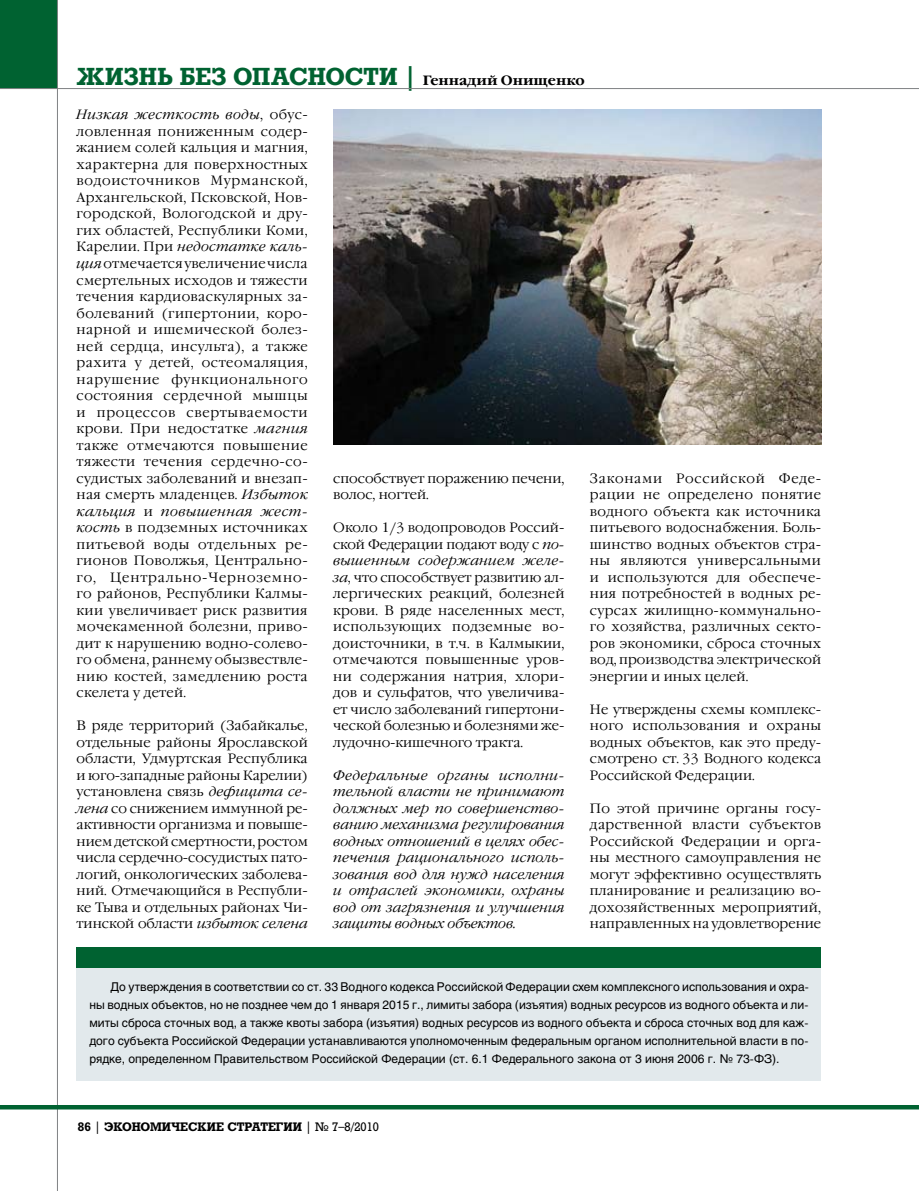
<style>
.page{position:relative;width:919px;height:1191px;background:#fff}
.page>*{position:absolute;margin:0;border:0;box-sizing:border-box;transform-origin:0 0}
.t1{font:700 24px "Rodeo";letter-spacing:-.005em;color:#006231}
.t2{font:300 13.5px/16.5px "Garamond C";color:#000;text-align:justify}
.t3{font:italic 300 13.5px/16.5px "Garamond C";letter-spacing:.01em;color:#000;text-align:justify}
.t4{font:12px/18px "Helios";color:#000;text-align:justify}
.t5{font:700 12px "Rodeo";color:#000}
.s1{font-family:"Garamond C";font-size:13.5px;color:#000}
.s2{font-style:italic}
.s3{font-weight:400}
</style>
<div class="page">
<div style="left:0;top:0;width:58px;height:89px;background:#006231"></div>
<hr style="left:57px;top:0;width:1px;height:1191px;background:#808284">
<hr style="left:0;top:88px;width:918px;height:1px;background:#808284">
<hr style="left:0;top:1105px;width:918px;height:4px;background:#006231">
<div style="left:77px;top:947px;width:744px;height:133px;background:#e2e9ec"></div>
<div style="left:77px;top:947px;width:744px;height:20px;background:#006231"></div>
<img style="left:333px;top:109px;width:488px;height:335px">
<h1 class="t1" style="left:77px;top:62px;width:509px">ЖИЗНЬ БЕЗ ОПАСНОСТИ | <span class="s1">Геннадий Онищенко</span></h1>
<p class="t2" style="left:77px;top:107px;width:233px"><span class="s2">Низкая жесткость воды</span>, обус&shy;ловленная пониженным содер&shy;жанием солей кальция и магния, характерна для поверхно-стных водоисточников Мурман-ской, Архангельской, Псковской, Нов&shy;городской, Вологодской и дру&shy;гих областей, Республики Коми, Карелии. При <span class="s2">недостатке каль&shy;ция</span> отмечается увеличение числа смертельных исходов и тяжести течения кардиоваскулярных за&shy;болеваний (гипертонии, коро&shy;нарной и ишемиче-ской болез&shy;ней сердца, инсульта), а также рахита у детей, остеомаляция, нарушение функционального состояния сердечной мышцы и процессов свертываемости крови. При недостатке <span class="s2">магния </span>также отмечаются повышение тяжести течения сердечно-со&shy;судистых заболеваний и внезап&shy;ная смерть младенцев. <span class="s2">Избыток кальция</span> и <span class="s2">повышенная жест&shy;кость</span> в подземных источниках питьевой воды отдельных ре&shy;гионов Поволжья, Центрально&shy;го, Центрально-Черноземно&shy;го районов, Республики Калмы&shy;кии увеличивает риск развития мочекаменной болезни, приво&shy;дит к нарушению водно-солево&shy;го обмена, раннему обызвествле&shy;нию костей, замедлению роста скелета у детей.</p>
<p class="t2" style="left:77px;top:718px;width:233px">В ряде территорий (Забайкалье, отдельные районы Ярославской области, Удмуртская Республика и юго-западные районы Карелии) установлена связь <span class="s2">дефицита се&shy;лена</span> со снижением иммунной ре&shy;активности организма и повыше&shy;нием детской смертности, ростом числа сердечно-сосудистых пато&shy;логий, онкологических заболева&shy;ний. Отмечающийся в Республи&shy;ке Тыва и отдельных районах Чи&shy;тинской области <span class="s2">избыток селена</span></p>
<p class="t2" style="left:333px;top:470px;width:233px">способствует поражению печени, волос, ногтей.</p>
<p class="t2" style="left:333px;top:520px;width:233px">Около 1/3 водопроводов Россий&shy;ской Федерации подают воду с <span class="s2">по&shy;вышенным содержанием желе&shy;за</span>, что способствует развитию ал&shy;лергических реакций, болезней крови. В ряде населенных мест, использующих подземные во&shy;доисточники, в т.ч. в Калмыкии, отмечаются повышенные уров&shy;ни содержания натрия, хлори&shy;дов и сульфатов, что увеличива&shy;ет число заболеваний гипертони&shy;ческой болезнью и болезнями же&shy;лудочно-кишечного тракта.</p>
<p class="t3" style="left:333px;top:767px;width:233px">Федеральные органы исполни&shy;тельной власти не принимают должных мер по совершенство&shy;ванию механизма регулирования водных отношений в целях обес&shy;печения рационального исполь&shy;зования вод для нужд населения и отраслей экономики, охраны вод от загрязнения и улучшения защиты водных объектов.</p>
<p class="t2" style="left:590px;top:470px;width:233px">Законами Российской Феде&shy;рации не определено понятие водного объекта как источника пить-евого водоснабжения. Боль&shy;шинство водных объектов стра&shy;ны являются универсальными и используются для обеспече&shy;ния потребностей в водных ре&shy;сурсах жилищно-коммунально&shy;го хозяйства, различных секто&shy;ров экономики, сброса сточных вод, производства электрической энергии и иных целей.</p>
<p class="t2" style="left:590px;top:701px;width:233px">Не утверждены схемы комплекс&shy;ного использования и охраны водных объектов, как это преду&shy;смотрено ст. 33 Водного кодекса Российской Федерации.</p>
<p class="t2" style="left:590px;top:800px;width:233px">По этой причине органы госу&shy;дарственной власти субъектов Российской Федерации и орга&shy;ны местного самоуправления не могут эффективно осуществлять планирование и реализацию во&shy;дохозяйственных мероприятий, направленных на удовлетворение</p>
<p class="t4" style="left:89px;top:978px;width:721px;text-indent:21px">До утверждения в соответствии со ст. 33 Водного кодекса Российской Федерации схем комплексного использования и охра&shy;ны водных объектов, но не позднее чем до 1 января 2015 г., лимиты забора (изъятия) водных ресурсов из водного объекта и ли&shy;миты сброса сточных вод, а также квоты забора (изъятия) водных ресурсов из водного объекта и сброса сточных вод для каж&shy;дого субъекта Российской Федерации устанавливаются уполномоченным федеральным органом исполнительной власти в по&shy;рядке, определенном Правительством Российской Федерации (ст. 6.1 Федерального закона от 3 июня 2006 г. № 73-ФЗ).</p>
<p class="t5" style="left:78px;top:1119px;width:302px">86 <span class="s3">|</span> ЭКОНОМИЧЕСКИЕ СТРАТЕГИИ <span class="s3">| № 7–8/2010</span></p>
</div>
